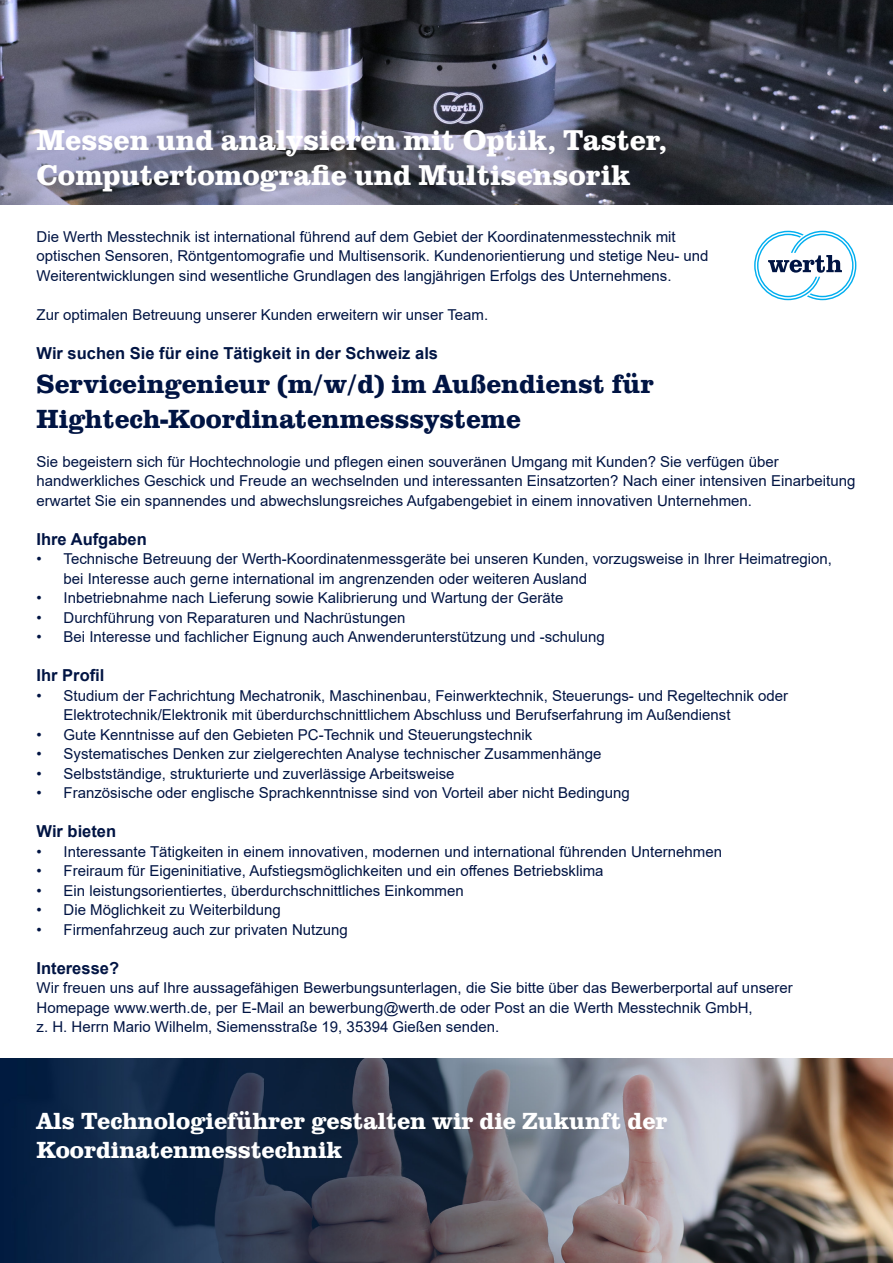
<style>
.page{position:relative;width:893px;height:1263px;background:#fff}
.page>*{position:absolute;margin:0;border:0;box-sizing:border-box;transform-origin:0 0}
.t1{font:700 29.4px "Clarendon URW";color:#fff}
.t2{font:700 27px/34.5px "Clarendon URW";color:#001443}
.t3{font:700 24px/28.8px "Clarendon URW";color:#fff}
.t4{font:700 16.5px "Arial";color:#001443}
.t5{font:15px/19.5px "Arial";color:#001443}
</style>
<div class="page">
<svg style="left:754px;top:231px;width:102px;height:69px"></svg>
<img style="left:0;top:1059px;width:893px;height:204px">
<img style="left:0;top:0;width:893px;height:204px">
<p class="t1" style="left:37px;top:118px;width:632px">Messen und analysieren mit Optik, Taster,</p>
<p class="t1" style="left:37px;top:153px;width:596px">Computertomografie und Multisensorik</p>
<p class="t5" style="left:37px;top:227px;width:673px">Die Werth Messtechnik ist international führend auf dem Gebiet der Koordinatenmesstechnik mit optischen Sensoren, Röntgentomografie und Multisensorik. Kundenorientierung und stetige Neu- und<br>Weiterentwicklungen sind wesentliche Grundlagen des langjährigen Erfolgs des Unternehmens.</p>
<p class="t5" style="left:37px;top:305px;width:453px">Zur optimalen Betreuung unserer Kunden erweitern wir unser Team.</p>
<p class="t4" style="left:37px;top:341px;width:403px">Wir suchen Sie für eine Tätigkeit in der Schweiz als</p>
<p class="t2" style="left:37px;top:365px;width:619px">Serviceingenieur (m/w/d) im Außendienst für<br>Hightech-Koordinatenmesssysteme</p>
<p class="t5" style="left:37px;top:452px;width:820px">Sie begeistern sich für Hochtechnologie und pflegen einen souveränen Umgang mit Kunden? Sie verfügen über handwerkliches Geschick und Freude an wechselnden und interessanten Einsatzorten? Nach einer intensiven Einarbeitung erwartet Sie ein spannendes und abwechslungsreiches Aufgabengebiet in einem innovativen Unternehmen.</p>
<p class="t4" style="left:37px;top:527px;width:112px">Ihre Aufgaben</p>
<p class="t5" style="left:64px;top:549px;width:770px;text-indent:-27px">• Technische Betreuung der Werth-Koordinatenmessgeräte bei unseren Kunden, vorzugsweise in Ihrer Heimatregion, bei Interesse auch gerne international im angrenzenden oder weiteren Ausland</p>
<p class="t5" style="left:37px;top:588px;width:528px">• Inbetriebnahme nach Lieferung sowie Kalibrierung und Wartung der Geräte</p>
<p class="t5" style="left:37px;top:608px;width:370px">• Durchführung von Reparaturen und Nachrüstungen</p>
<p class="t5" style="left:37px;top:627px;width:570px">• Bei Interesse und fachlicher Eignung auch Anwenderunterstützung und -schulung</p>
<p class="t4" style="left:37px;top:664px;width:69px">Ihr Profil</p>
<p class="t5" style="left:64px;top:686px;width:726px;text-indent:-27px">• Studium der Fachrichtung Mechatronik, Maschinenbau, Feinwerktechnik, Steuerungs- und Regeltechnik oder<br>Elektrotechnik/Elektronik mit überdurchschnittlichem Abschluss und Berufserfahrung im Außendienst</p>
<p class="t5" style="left:37px;top:725px;width:497px">• Gute Kenntnisse auf den Gebieten PC-Technik und Steuerungstechnik</p>
<p class="t5" style="left:37px;top:744px;width:566px">• Systematisches Denken zur zielgerechten Analyse technischer Zusammenhänge</p>
<p class="t5" style="left:37px;top:764px;width:420px">• Selbstständige, strukturierte und zuverlässige Arbeitsweise</p>
<p class="t5" style="left:37px;top:783px;width:595px">• Französische oder englische Sprachkenntnisse sind von Vorteil aber nicht Bedingung</p>
<p class="t4" style="left:37px;top:820px;width:81px">Wir bieten</p>
<p class="t5" style="left:37px;top:842px;width:687px">• Interessante Tätigkeiten in einem innovativen, modernen und international führenden Unternehmen</p>
<p class="t5" style="left:37px;top:861px;width:568px">• Freiraum für Eigeninitiative, Aufstiegsmöglichkeiten und ein offenes Betriebsklima</p>
<p class="t5" style="left:37px;top:881px;width:429px">• Ein leistungsorientiertes, überdurchschnittliches Einkommen</p>
<p class="t5" style="left:37px;top:900px;width:246px">• Die Möglichkeit zu Weiterbildung</p>
<p class="t5" style="left:37px;top:920px;width:313px">• Firmenfahrzeug auch zur privaten Nutzung</p>
<p class="t4" style="left:37px;top:956px;width:84px">Interesse?</p>
<p class="t5" style="left:37px;top:978px;width:758px">Wir freuen uns auf Ihre aussagefähigen Bewerbungsunterlagen, die Sie bitte über das Bewerberportal auf unserer<br>Homepage www.werth.de, per E-Mail an bewerbung@werth.de oder Post an die Werth Messtechnik GmbH,</p>
<p class="t5" style="left:37px;top:1017px;width:464px">z. H. Herrn Mario Wilhelm, Siemensstraße 19, 35394 Gießen senden.</p>
<p class="t3" style="left:37px;top:1105px;width:632px">Als Technologieführer gestalten wir die Zukunft der<br>Koordinatenmesstechnik</p>
</div>
